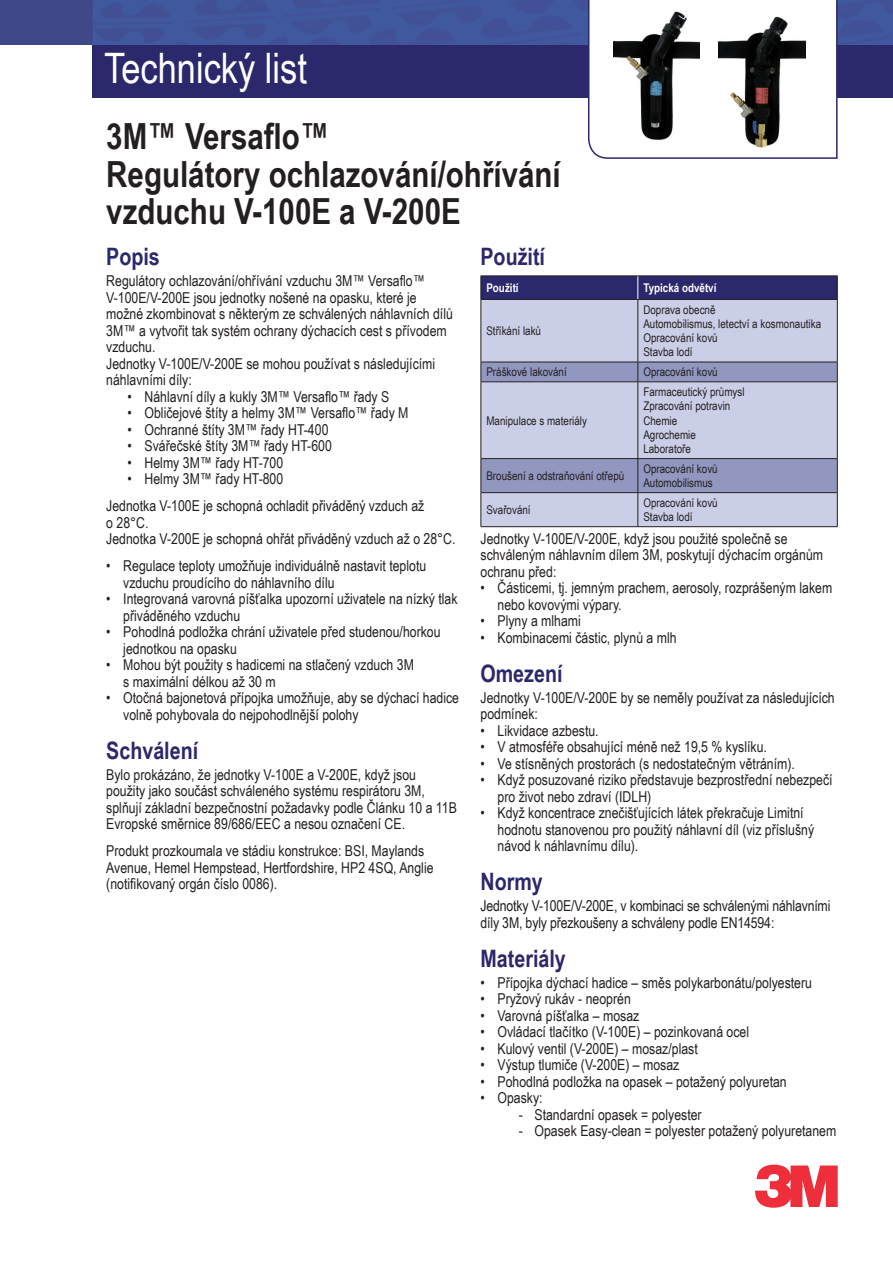
<style>
.page{position:relative;width:893px;height:1263px;background:#fff}
.page>*{position:absolute;margin:0;border:0;box-sizing:border-box;transform-origin:0 0}
.t1{font:42px "Arial Narrow";color:#fff}
.t2{font:700 36px/37.5px "Arial Narrow";color:#231f20}
.t3{font:700 24px "Arial Narrow";color:#2b286b}
.t4{font:15px/16.5px "Arial Narrow";color:#231f20}
.t5{font:12px/14.2px "Arial Narrow";color:#231f20}
.t6{font:700 12px "Arial Narrow";color:#fff}
</style>
<div class="page">
<div style="left:93px;top:32px;width:800px;height:66px;background:#2b286b"></div>
<img style="left:0;top:0;width:893px;height:45px">
<svg style="left:587px;top:0;width:251px;height:159px"></svg>
<img style="left:613px;top:9px;width:87px;height:135px">
<img style="left:719px;top:14px;width:87px;height:135px">
<div style="left:481px;top:300px;width:356px;height:226px;background:#cbcee7"></div>
<svg style="left:481px;top:363px;width:356px;height:129px;background:#b3b6d6"></svg>
<hr style="left:480px;top:275px;width:358px;height:1px;background:#231f20">
<hr style="left:480px;top:299px;width:358px;height:1px;background:#231f20">
<hr style="left:480px;top:362px;width:358px;height:1px;background:#231f20">
<hr style="left:480px;top:381px;width:358px;height:1px;background:#231f20">
<hr style="left:480px;top:458px;width:358px;height:1px;background:#231f20">
<hr style="left:480px;top:492px;width:358px;height:1px;background:#231f20">
<hr style="left:480px;top:526px;width:358px;height:1px;background:#231f20">
<hr style="left:480px;top:300px;width:1px;height:62px;background:#231f20">
<svg style="left:480px;top:362px;width:1px;height:19px"></svg>
<hr style="left:480px;top:382px;width:1px;height:76px;background:#231f20">
<hr style="left:480px;top:459px;width:1px;height:33px;background:#231f20">
<hr style="left:480px;top:493px;width:1px;height:33px;background:#231f20">
<hr style="left:637px;top:300px;width:1px;height:62px;background:#231f20">
<hr style="left:837px;top:300px;width:1px;height:62px;background:#231f20">
<svg style="left:637px;top:362px;width:1px;height:19px"></svg>
<svg style="left:837px;top:362px;width:1px;height:19px"></svg>
<hr style="left:637px;top:382px;width:1px;height:76px;background:#231f20">
<hr style="left:837px;top:382px;width:1px;height:76px;background:#231f20">
<hr style="left:637px;top:459px;width:1px;height:33px;background:#231f20">
<hr style="left:837px;top:459px;width:1px;height:33px;background:#231f20">
<hr style="left:637px;top:493px;width:1px;height:33px;background:#231f20">
<hr style="left:837px;top:493px;width:1px;height:33px;background:#231f20">
<div style="left:480px;top:276px;width:358px;height:23px;background:#2b286b"></div>
<svg style="left:755px;top:1165px;width:83px;height:43px"></svg>
<h1 class="t1" style="left:104px;top:43px;width:204px">Technický list</h1>
<h2 class="t2" style="left:106px;top:118px;width:456px">3M™ Versaflo™<br>Regulátory ochlazování/ohřívání vzduchu V-100E a V-200E</h2>
<h3 class="t3" style="left:480px;top:243px;width:66px">Použití</h3>
<p class="t6" style="left:486px;top:281px;width:34px">Použití</p>
<p class="t6" style="left:643px;top:281px;width:75px">Typická odvětví</p>
<p class="t5" style="left:486px;top:324px;width:56px">Stříkání laků</p>
<h3 class="t3" style="left:106px;top:243px;width:55px">Popis</h3>
<p class="t4" style="left:106px;top:272px;width:348px">Regulátory ochlazování/ohřívání vzduchu 3M™ Versaflo™ V-100E/V-200E jsou jednotky nošené na opasku, které je možné zkombinovat s některým ze schválených náhlavních dílů 3M™ a vytvořit tak systém ochrany dýchacích cest s přívodem vzduchu.<br>Jednotky V-100E/V-200E se mohou používat s následujícími náhlavními díly:</p>
<p class="t4" style="left:128px;top:388px;width:263px">• Náhlavní díly a kukly 3M™ Versaflo™ řady S</p>
<p class="t4" style="left:128px;top:404px;width:282px">• Obličejové štíty a helmy 3M™ Versaflo™ řady M</p>
<p class="t4" style="left:128px;top:421px;width:202px">• Ochranné štíty 3M™ řady HT-400</p>
<p class="t4" style="left:128px;top:437px;width:206px">• Svářečské štíty 3M™ řady HT-600</p>
<p class="t4" style="left:128px;top:454px;width:157px">• Helmy 3M™ řady HT-700</p>
<p class="t4" style="left:106px;top:465px;width:319px;line-height:27px;text-indent:21px">• Helmy 3M™ řady HT-800<br>Jednotka V-100E je schopná ochladit přiváděný vzduch až</p>
<p class="t4" style="left:106px;top:514px;width:351px">o 28°C.<br>Jednotka V-200E je schopná ohřát přiváděný vzduch až o 28°C.</p>
<p class="t4" style="left:123px;top:557px;width:304px;text-indent:-17px">• Regulace teploty umožňuje individuálně nastavit teplotu vzduchu proudícího do náhlavního dílu</p>
<p class="t4" style="left:123px;top:590px;width:336px;text-indent:-17px">• Integrovaná varovná píšťalka upozorní uživatele na nízký tlak přiváděného vzduchu</p>
<p class="t4" style="left:123px;top:623px;width:319px;text-indent:-17px">• Pohodlná podložka chrání uživatele před studenou/horkou jednotkou na opasku</p>
<p class="t4" style="left:123px;top:656px;width:292px;text-indent:-17px">• Mohou být použity s hadicemi na stlačený vzduch 3M s maximální délkou až 30 m</p>
<p class="t4" style="left:123px;top:689px;width:337px;text-indent:-17px">• Otočná bajonetová přípojka umožňuje, aby se dýchací hadice volně pohybovala do nejpohodlnější polohy</p>
<h3 class="t3" style="left:106px;top:736px;width:93px">Schválení</h3>
<p class="t4" style="left:106px;top:766px;width:352px">Bylo prokázáno, že jednotky V-100E a V-200E, když jsou použity jako součást schváleného systému respirátoru 3M, splňují základní bezpečnostní požadavky podle Článku 10 a 11B Evropské směrnice 89/686/EEC a nesou označení CE.</p>
<p class="t4" style="left:106px;top:842px;width:329px">Produkt prozkoumala ve stádiu konstrukce: BSI, Maylands<br>Avenue, Hemel Hempstead, Hertfordshire, HP2 4SQ, Anglie (notifikovaný orgán číslo 0086).</p>
<p class="t5" style="left:643px;top:302px;width:179px">Doprava obecně<br>Automobilismus, letectví a kosmonautika<br>Opracování kovů<br>Stavba lodí</p>
<p class="t5" style="left:486px;top:365px;width:82px">Práškové lakování</p>
<p class="t5" style="left:643px;top:365px;width:76px">Opracování kovů</p>
<p class="t5" style="left:486px;top:413px;width:102px">Manipulace s materiály</p>
<p class="t5" style="left:643px;top:385px;width:103px">Farmaceutický průmysl<br>Zpracování potravin<br>Chemie<br>Agrochemie<br>Laboratoře</p>
<p class="t5" style="left:486px;top:468px;width:139px">Broušení a odstraňování otřepů</p>
<p class="t5" style="left:643px;top:461px;width:76px">Opracování kovů<br>Automobilismus</p>
<p class="t5" style="left:486px;top:503px;width:46px">Svařování</p>
<p class="t5" style="left:643px;top:495px;width:76px">Opracování kovů<br>Stavba lodí</p>
<p class="t4" style="left:480px;top:530px;width:344px">Jednotky V-100E/V-200E, když jsou použité společně se schváleným náhlavním dílem 3M, poskytují dýchacím orgánům ochranu před:</p>
<p class="t4" style="left:497px;top:579px;width:336px;text-indent:-17px">• Částicemi, tj. jemným prachem, aerosoly, rozprášeným lakem nebo kovovými výpary.</p>
<p class="t4" style="left:480px;top:612px;width:102px">• Plyny a mlhami</p>
<p class="t4" style="left:480px;top:629px;width:198px">• Kombinacemi částic, plynů a mlh</p>
<h3 class="t3" style="left:480px;top:659px;width:84px">Omezení</h3>
<p class="t4" style="left:480px;top:689px;width:356px">Jednotky V-100E/V-200E by se neměly používat za následujících podmínek:</p>
<p class="t4" style="left:480px;top:722px;width:120px">• Likvidace azbestu.</p>
<p class="t4" style="left:480px;top:738px;width:288px">• V atmosféře obsahující méně než 19,5 % kyslíku.</p>
<p class="t4" style="left:480px;top:755px;width:316px">• Ve stísněných prostorách (s nedostatečným větráním).</p>
<p class="t4" style="left:497px;top:771px;width:337px;text-indent:-17px">• Když posuzované riziko představuje bezprostřední nebezpečí pro život nebo zdraví (IDLH)</p>
<p class="t4" style="left:497px;top:804px;width:318px;text-indent:-17px">• Když koncentrace znečišťujících látek překračuje Limitní hodnotu stanovenou pro použitý náhlavní díl (viz příslušný návod k náhlavnímu dílu).</p>
<h3 class="t3" style="left:480px;top:868px;width:64px">Normy</h3>
<p class="t4" style="left:480px;top:897px;width:351px">Jednotky V-100E/V-200E, v kombinaci se schválenými náhlavními díly 3M, byly přezkoušeny a schváleny podle EN14594:</p>
<h3 class="t3" style="left:480px;top:944px;width:87px">Materiály</h3>
<p class="t4" style="left:480px;top:974px;width:333px">• Přípojka dýchací hadice – směs polykarbonátu/polyesteru</p>
<p class="t4" style="left:480px;top:990px;width:152px">• Pryžový rukáv - neoprén</p>
<p class="t4" style="left:480px;top:1007px;width:160px">• Varovná píšťalka – mosaz</p>
<p class="t4" style="left:480px;top:1023px;width:270px">• Ovládací tlačítko (V-100E) – pozinkovaná ocel</p>
<p class="t4" style="left:480px;top:1040px;width:219px">• Kulový ventil (V-200E) – mosaz/plast</p>
<p class="t4" style="left:480px;top:1056px;width:200px">• Výstup tlumiče (V-200E) – mosaz</p>
<p class="t4" style="left:480px;top:1073px;width:308px">• Pohodlná podložka na opasek – potažený polyuretan</p>
<p class="t4" style="left:480px;top:1089px;width:64px">• Opasky:</p>
<p class="t4" style="left:519px;top:1106px;width:184px">- Standardní opasek = polyester</p>
<p class="t4" style="left:519px;top:1122px;width:319px">- Opasek Easy-clean = polyester potažený polyuretanem</p>
</div>
